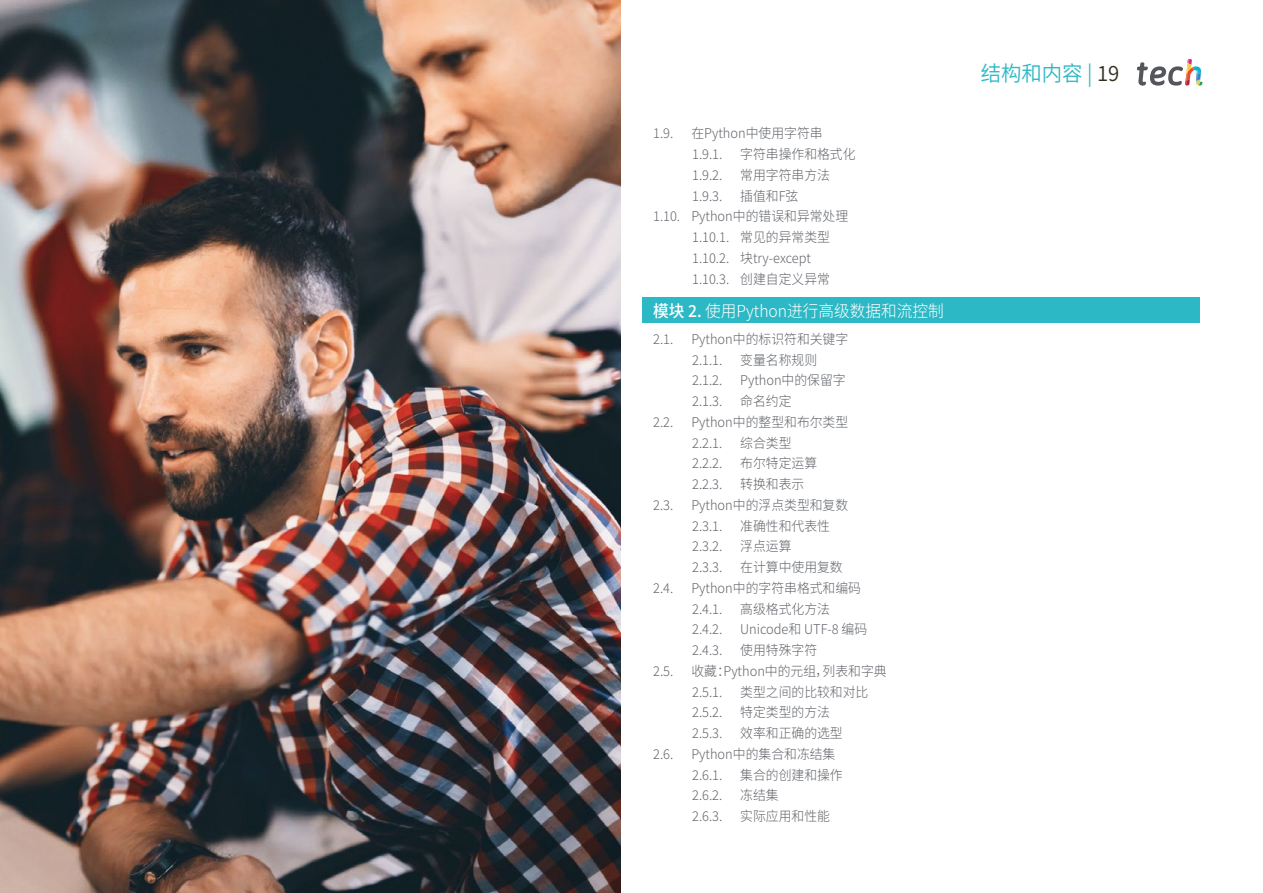
<style>
.page{position:relative;width:1263px;height:893px;background:#fff}
.page>*{position:absolute;margin:0;border:0;box-sizing:border-box;transform-origin:0 0}
.t1{font:21px "Source Han Sans CN";color:#2db8c5}
.t2{font:300 16.5px "Source Han Sans CN";color:#fff;scale:.95 1}
.t3{font:300 13.5px/20.7px "Source Han Sans CN";color:#61646a;scale:.95 1}
.s1{font-weight:500}
.s2{color:#312e20}
</style>
<div class="page">
<img style="left:0;top:0;width:621px;height:893px">
<div style="left:642px;top:297px;width:557px;height:26px;background:#2db8c5"></div>
<svg style="left:1137px;top:59px;width:65px;height:27px"></svg>
<p class="t3" style="left:653px;top:123px;width:23px">1.9.</p>
<p class="t3" style="left:691px;top:123px;width:140px">在Python中使用字符串<br>1.9.1.</p>
<p class="t3" style="left:740px;top:144px;width:123px">字符串操作和格式化</p>
<p class="t3" style="left:692px;top:165px;width:33px">1.9.2.</p>
<p class="t3" style="left:740px;top:165px;width:96px">常用字符串方法</p>
<p class="t3" style="left:692px;top:186px;width:33px">1.9.3.</p>
<p class="t3" style="left:740px;top:186px;width:63px">插值和F弦</p>
<p class="t3" style="left:653px;top:206px;width:207px">1.10. Python中的错误和异常处理</p>
<p class="t3" style="left:692px;top:227px;width:147px">1.10.1. 常见的异常类型</p>
<p class="t3" style="left:692px;top:248px;width:126px">1.10.2. 块try-except</p>
<p class="t3" style="left:692px;top:269px;width:147px">1.10.3. 创建自定义异常</p>
<p class="t2" style="left:653px;top:301px;width:308px"><span class="s1">模块 2.</span> 使用Python进行高级数据和流控制</p>
<p class="t3" style="left:653px;top:329px;width:23px">2.1.</p>
<p class="t3" style="left:691px;top:329px;width:167px">Python中的标识符和关键字<br>2.1.1.</p>
<p class="t3" style="left:740px;top:350px;width:83px">变量名称规则</p>
<p class="t3" style="left:692px;top:370px;width:33px">2.1.2.</p>
<p class="t3" style="left:740px;top:370px;width:113px">Python中的保留字</p>
<p class="t3" style="left:692px;top:391px;width:33px">2.1.3.</p>
<p class="t3" style="left:740px;top:391px;width:55px">命名约定</p>
<p class="t3" style="left:653px;top:412px;width:23px">2.2.</p>
<p class="t3" style="left:691px;top:412px;width:167px">Python中的整型和布尔类型<br>2.2.1.</p>
<p class="t3" style="left:740px;top:433px;width:55px">综合类型</p>
<p class="t3" style="left:692px;top:453px;width:33px">2.2.2.</p>
<p class="t3" style="left:740px;top:453px;width:83px">布尔特定运算</p>
<p class="t3" style="left:692px;top:474px;width:33px">2.2.3.</p>
<p class="t3" style="left:740px;top:474px;width:69px">转换和表示</p>
<p class="t3" style="left:653px;top:495px;width:23px">2.3.</p>
<p class="t3" style="left:691px;top:495px;width:167px">Python中的浮点类型和复数<br>2.3.1.</p>
<p class="t3" style="left:740px;top:516px;width:96px">准确性和代表性</p>
<p class="t3" style="left:692px;top:536px;width:33px">2.3.2.</p>
<p class="t3" style="left:740px;top:536px;width:55px">浮点运算</p>
<p class="t3" style="left:692px;top:557px;width:33px">2.3.3.</p>
<p class="t3" style="left:740px;top:557px;width:110px">在计算中使用复数</p>
<p class="t3" style="left:653px;top:578px;width:23px">2.4.</p>
<p class="t3" style="left:691px;top:578px;width:180px">Python中的字符串格式和编码<br>2.4.1.</p>
<p class="t3" style="left:740px;top:599px;width:96px">高级格式化方法</p>
<p class="t3" style="left:692px;top:619px;width:33px">2.4.2.</p>
<p class="t3" style="left:740px;top:619px;width:135px">Unicode和 UTF-8 编码</p>
<p class="t3" style="left:692px;top:640px;width:33px">2.4.3.</p>
<p class="t3" style="left:740px;top:640px;width:83px">使用特殊字符</p>
<p class="t3" style="left:653px;top:661px;width:23px">2.5.</p>
<p class="t3" style="left:691px;top:661px;width:207px">收藏：Python中的元组，列表和字典<br>2.5.1.</p>
<p class="t3" style="left:740px;top:682px;width:136px">类型之间的比较和对比</p>
<p class="t3" style="left:692px;top:702px;width:33px">2.5.2.</p>
<p class="t3" style="left:740px;top:702px;width:96px">特定类型的方法</p>
<p class="t3" style="left:692px;top:723px;width:33px">2.5.3.</p>
<p class="t3" style="left:740px;top:723px;width:110px">效率和正确的选型</p>
<p class="t3" style="left:653px;top:744px;width:23px">2.6.</p>
<p class="t3" style="left:691px;top:744px;width:153px">Python中的集合和冻结集<br>2.6.1.</p>
<p class="t3" style="left:740px;top:765px;width:110px">集合的创建和操作</p>
<p class="t3" style="left:692px;top:785px;width:33px">2.6.2.</p>
<p class="t3" style="left:740px;top:785px;width:42px">冻结集</p>
<p class="t3" style="left:692px;top:806px;width:33px">2.6.3.</p>
<p class="t3" style="left:740px;top:806px;width:96px">实际应用和性能</p>
<h1 class="t1" style="left:981px;top:61px;width:140px">结构和内容 | <span class="s2">19</span></h1>
</div>
